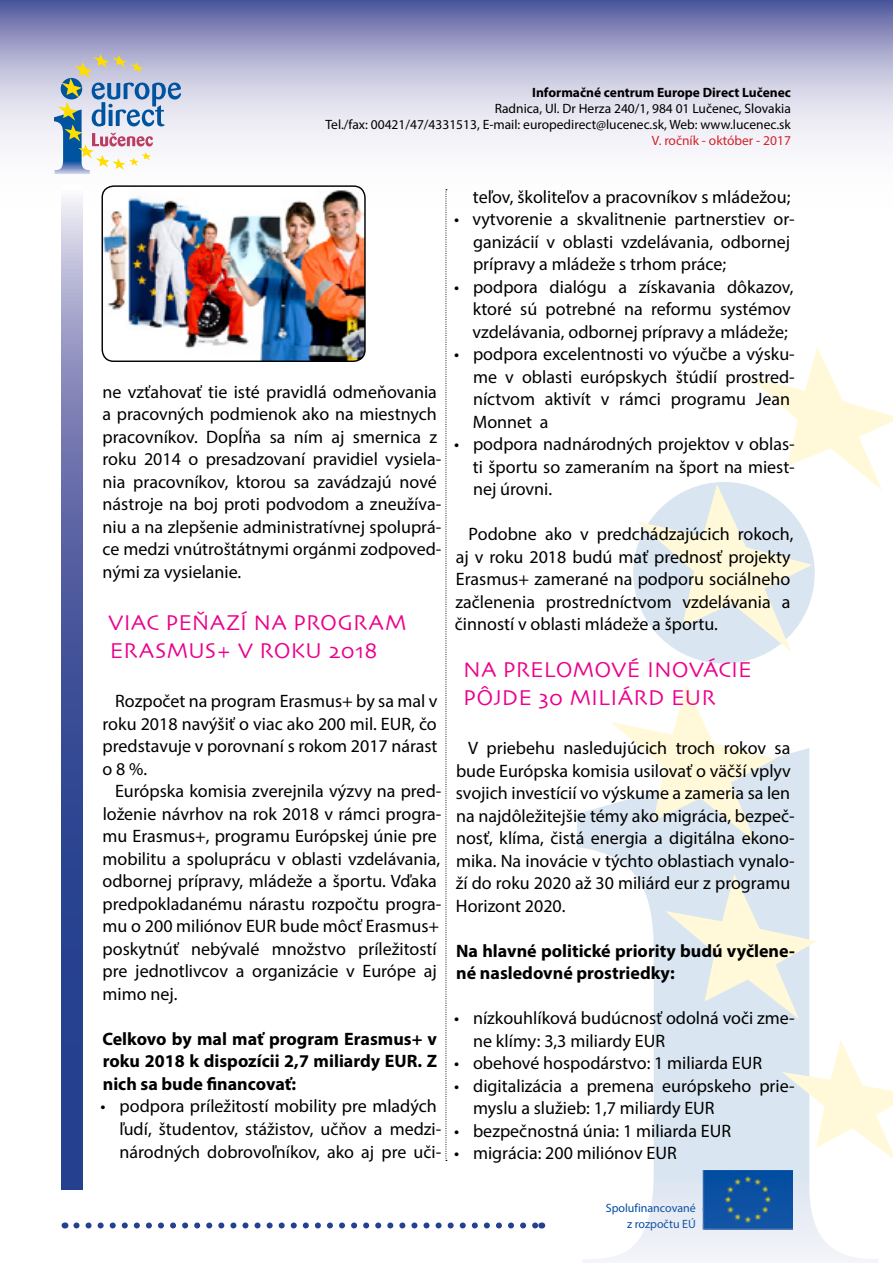
<style>
.page{position:relative;width:893px;height:1263px;background:#fff}
.page>*{position:absolute;margin:0;border:0;box-sizing:border-box;transform-origin:0 0}
.t1{font:22.5px/28.2px "Skia";letter-spacing:.01em;color:#ec008c}
.t2{font:18px/22.5px "Myriad Pro";color:#000}
.t3{font:700 18px/22.5px "Myriad Pro";color:#000;text-align:justify}
.t4{font:13.5px/15.8px "Myriad Pro";color:#000;text-align:right}
.t5{font:700 13.5px "Myriad Pro";color:#000}
.t6{font:13.5px "Myriad Pro";color:#d2232a}
.t7{font:12px/15.8px "Myriad Pro";color:#034da2;text-align:right}
</style>
<div class="page">
<svg style="left:0;top:0;width:893px;height:261px"></svg>
<img style="left:54px;top:78px;width:36px;height:96px">
<svg style="left:58px;top:54px;width:123px;height:116px"></svg>
<svg style="left:76px;top:1222px;width:459px;height:6px"></svg>
<svg style="left:62px;top:186px;width:21px;height:1003px"></svg>
<img style="left:577px;top:548px;width:301px;height:715px">
<svg style="left:782px;top:1040px;width:111px;height:121px"></svg>
<svg style="left:637px;top:347px;width:256px;height:305px"></svg>
<svg style="left:665px;top:874px;width:152px;height:145px"></svg>
<svg style="left:611px;top:684px;width:165px;height:158px"></svg>
<svg style="left:445px;top:189px;width:2px;height:972px"></svg>
<img style="left:102px;top:186px;width:263px;height:175px">
<div style="left:102px;top:185px;width:264px;height:177px;border:1px solid #000;border-radius:11px"></div>
<p class="t5" style="left:532px;top:84px;width:260px">Informačné centrum Europe Direct Lučenec</p>
<p class="t4" style="left:325px;top:100px;width:467px">Radnica, Ul. Dr Herza 240/1, 984 01 Lučenec, Slovakia<br>Tel./fax: 00421/47/4331513, E-mail: europedirect@lucenec.sk, Web: www.lucenec.sk</p>
<p class="t6" style="left:652px;top:132px;width:141px">V. ročník - október - 2017</p>
<p class="t2" style="left:102px;top:380px;width:340px">ne vzťahovať tie isté pravidlá odmeňovania a pracovných podmienok ako na miestnych pracovníkov. Dopĺňa sa ním aj smernica z roku 2014 o presadzovaní pravidiel vysiela&shy;nia pracovníkov, ktorou sa zavádzajú nové nástroje na boj proti podvodom a zneužíva&shy;niu a na zlepšenie administratívnej spoluprá&shy;ce medzi vnútroštátnymi orgánmi zodpoved&shy;nými za vysielanie.</p>
<p class="t1" style="left:109px;top:610px;width:299px">VIAC PEŇAZÍ NA PROGRAM<br>ERASMUS+ V ROKU 2018</p>
<p class="t2" style="left:103px;top:690px;width:337px;text-align:justify;text-indent:13px">Rozpočet na program Erasmus+ by sa mal v roku 2018 navýšiť o viac ako 200 mil. EUR, čo predstavuje v porovnaní s rokom 2017 nárast o 8 %.</p>
<p class="t2" style="left:103px;top:780px;width:340px;text-indent:13px">Európska komisia zverejnila výzvy na pred&shy;loženie návrhov na rok 2018 v rámci progra&shy;mu Erasmus+, programu Európskej únie pre mobilitu a spoluprácu v oblasti vzdelávania, odbornej prípravy, mládeže a športu. Vďaka predpokladanému nárastu rozpočtu progra&shy;mu o 200 miliónov EUR bude môcť Erasmus+ poskytnúť nebývalé množstvo príležitostí pre jednotlivcov a organizácie v Európe aj mimo nej.</p>
<p class="t3" style="left:102px;top:1027px;width:336px">Celkovo by mal mať program Erasmus+ v roku 2018 k dispozícii 2,7 miliardy EUR. Z nich sa bude financovať:</p>
<p class="t2" style="left:119px;top:1095px;width:324px;text-indent:-19px">• podpora príležitostí mobility pre mladých ľudí, študentov, stážistov, učňov a medzi&shy;národných dobrovoľníkov, ako aj pre uči-</p>
<p class="t2" style="left:473px;top:185px;width:319px">teľov, školiteľov a pracovníkov s mládežou;</p>
<p class="t2" style="left:473px;top:208px;width:323px;text-indent:-19px">• vytvorenie a skvalitnenie partnerstiev or&shy;ganizácií v oblasti vzdelávania, odbornej prípravy a mládeže s trhom práce;</p>
<p class="t2" style="left:473px;top:275px;width:323px;text-indent:-19px">• podpora dialógu a získavania dôkazov, ktoré sú potrebné na reformu systémov vzdelávania, odbornej prípravy a mládeže;</p>
<p class="t2" style="left:473px;top:343px;width:323px;text-indent:-19px">• podpora excelentnosti vo výučbe a výsku&shy;me v oblasti európskych štúdií prostred&shy;níctvom aktivít v rámci programu Jean<br>Monnet a</p>
<p class="t2" style="left:473px;top:433px;width:323px;text-align:justify;text-indent:-19px">• podpora nadnárodných projektov v oblas&shy;ti športu so zameraním na šport na miest&shy;nej úrovni.</p>
<p class="t2" style="left:455px;top:523px;width:340px;text-indent:14px">Podobne ako v predchádzajúcich rokoch, aj v roku 2018 budú mať prednosť projekty Erasmus+ zamerané na podporu sociálneho začlenenia prostredníctvom vzdelávania a činností v oblasti mládeže a športu.</p>
<p class="t1" style="left:463px;top:657px;width:290px">NA PRELOMOVÉ INOVÁCIE<br>PÔJDE 30 MILIÁRD EUR</p>
<p class="t2" style="left:456px;top:737px;width:341px;text-indent:12px">V priebehu nasledujúcich troch rokov sa bude Európska komisia usilovať o väčší vplyv svojich investícií vo výskume a zameria sa len na najdôležitejšie témy ako migrácia, bezpeč&shy;nosť, klíma, čistá energia a digitálna ekono&shy;mika. Na inovácie v týchto oblastiach vynalo&shy;ží do roku 2020 až 30 miliárd eur z programu Horizont 2020.</p>
<p class="t3" style="left:456px;top:939px;width:340px">Na hlavné politické priority budú vyčlene&shy;né nasledovné prostriedky:</p>
<p class="t2" style="left:473px;top:1007px;width:323px;text-indent:-19px">• nízkouhlíková budúcnosť odolná voči zme&shy;ne klímy: 3,3 miliardy EUR</p>
<p class="t2" style="left:454px;top:1052px;width:310px">• obehové hospodárstvo: 1 miliarda EUR</p>
<p class="t2" style="left:473px;top:1074px;width:323px;text-indent:-19px">• digitalizácia a premena európskeho prie&shy;myslu a služieb: 1,7 miliardy EUR</p>
<p class="t2" style="left:454px;top:1119px;width:279px">• bezpečnostná únia: 1 miliarda EUR</p>
<p class="t2" style="left:454px;top:1142px;width:224px">• migrácia: 200 miliónov EUR</p>
<p class="t7" style="left:606px;top:1200px;width:92px">Spolufinancované z rozpočtu EÚ</p>
</div>
